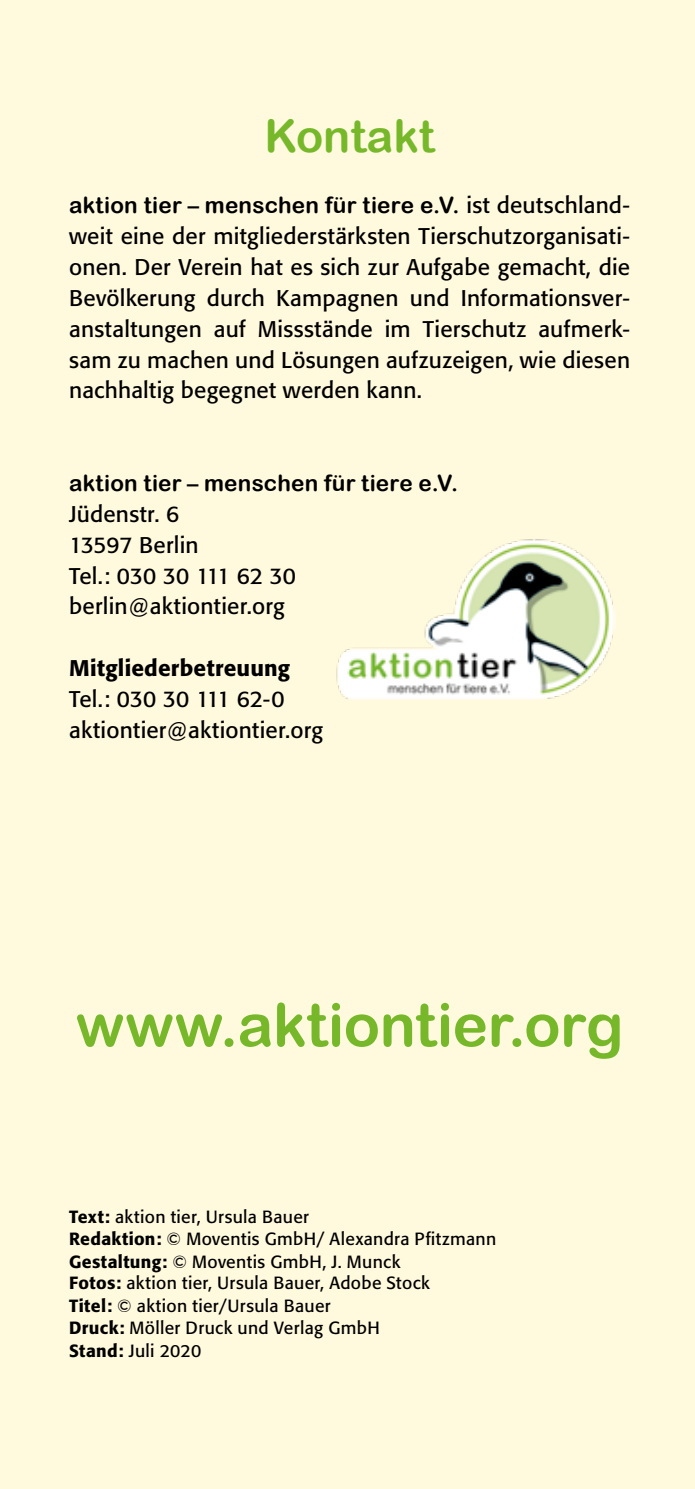
<style>
.page{position:relative;width:695px;height:1489px;background:#fff}
.page>*{position:absolute;margin:0;border:0;box-sizing:border-box;transform-origin:0 0}
.t1{font:60px "Arial Rounded MT Bold";letter-spacing:-.005em;color:#76b82a}
.t2{font:45px "Arial Rounded MT Bold";color:#76b82a}
.t3{font:22.5px/30.8px "Formata";letter-spacing:.01em;color:#000}
.t4{font:22.5px "Arial Rounded MT Bold";letter-spacing:.01em;color:#000}
.t5{font:500 22.5px "Formata";letter-spacing:.01em;color:#000}
.t6{font:17.5px/22.2px "Formata";letter-spacing:.02em;color:#000}
.s1{font-family:"Formata"}
.s2{font-weight:500}
</style>
<div class="page">
<div style="left:0;top:0;width:694px;height:1488px;background:#fff9de"></div>
<img style="left:336px;top:539px;width:279px;height:160px">
<h2 class="t2" style="left:264px;top:109px;width:172px">Kontakt</h2>
<p class="t4" style="left:69px;top:192px;width:562px">aktion tier – menschen für tiere e.V. <span class="s1">ist deutschland-</span></p>
<p class="t3" style="left:69px;top:221px;width:562px;text-align:justify">weit eine der mitgliederstärksten Tierschutzorganisati&shy;onen. Der Verein hat es sich zur Aufgabe gemacht, die Bevölkerung durch Kampagnen und Informationsver&shy;anstaltungen auf Missstände im Tierschutz aufmerk&shy;sam zu machen und Lösungen aufzuzeigen, wie diesen nachhaltig begegnet werden kann.</p>
<p class="t4" style="left:69px;top:469px;width:390px">aktion tier – menschen für tiere e.V.</p>
<p class="t3" style="left:69px;top:498px;width:228px">Jüdenstr. 6<br>13597 Berlin<br>Tel.: 030 30 111 62 30 berlin@aktiontier.org</p>
<p class="t5" style="left:69px;top:654px;width:222px">Mitgliederbetreuung</p>
<p class="t3" style="left:69px;top:683px;width:255px">Tel.: 030 30 111 62-0 aktiontier@aktiontier.org</p>
<h1 class="t1" style="left:76px;top:989px;width:549px">www.aktiontier.org</h1>
<p class="t6" style="left:69px;top:1205px;width:428px"><span class="s2">Text:</span> aktion tier, Ursula Bauer<br><span class="s2">Redaktion:</span> © Moventis GmbH/ Alexandra Pfitzmann <span class="s2">Gestaltung:</span> © Moventis GmbH, J. Munck<br><span class="s2">Fotos:</span> aktion tier, Ursula Bauer, Adobe Stock<br><span class="s2">Titel:</span> © aktion tier/Ursula Bauer<br><span class="s2">Druck:</span> Möller Druck und Verlag GmbH<br><span class="s2">Stand:</span> Juli 2020</p>
</div>
